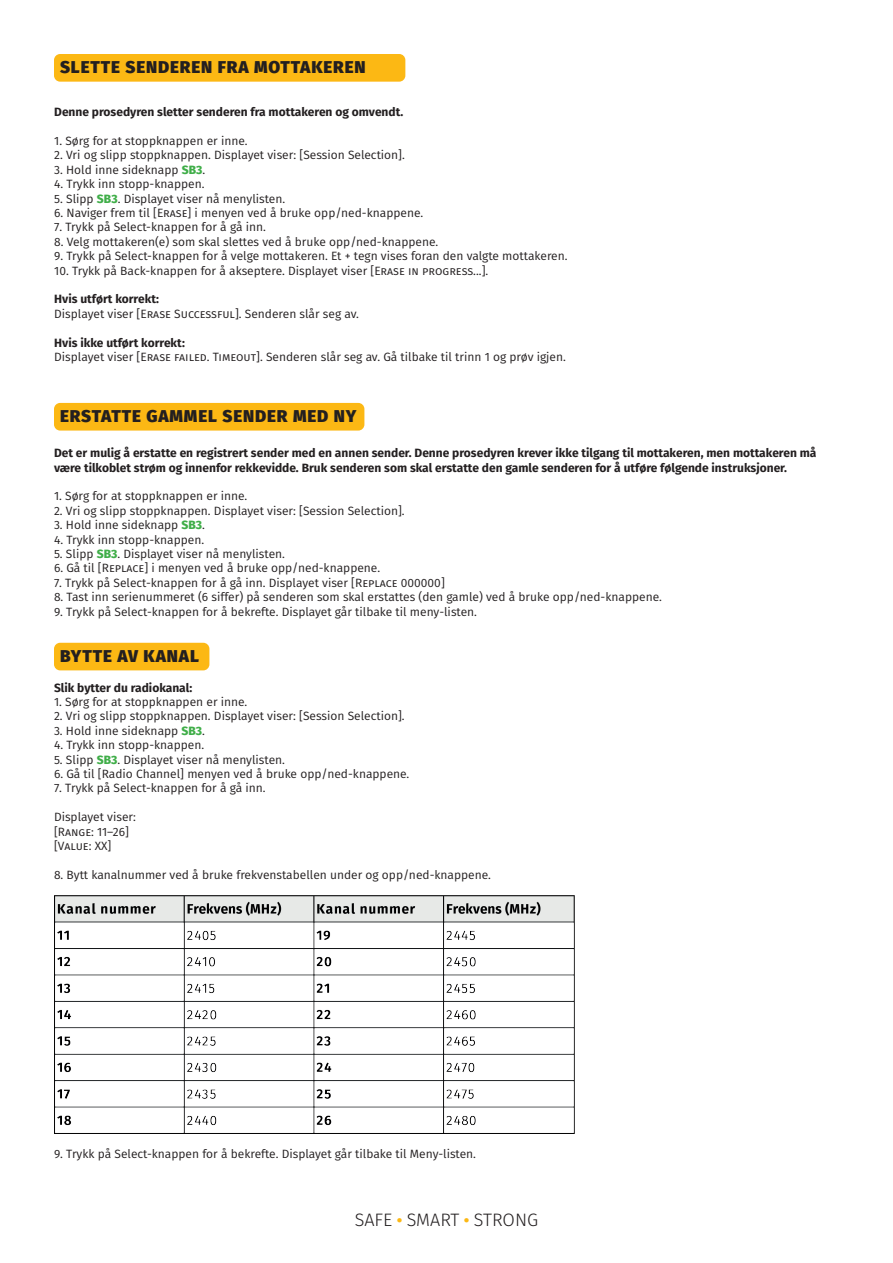
<style>
.page{position:relative;width:893px;height:1263px;background:#fff}
.page>*{position:absolute;margin:0;border:0;box-sizing:border-box;transform-origin:0 0}
.t1{font:300 18px "Fira Sans";color:#231f20}
.t2{font:800 17.1px "Fira Sans";letter-spacing:.05em;color:#231f20}
.t3{font:12px/14.4px "Fira Sans";color:#231f20}
.t4{font:700 12px/14.4px "Fira Sans";color:#231f20}
.s1{font-weight:800;color:#40ae49}
</style>
<div class="page">
<div style="left:54px;top:54px;width:351px;height:28px;background:#fcb814;border-radius:6px"></div>
<div style="left:54px;top:403px;width:310px;height:28px;background:#fcb814;border-radius:6px"></div>
<div style="left:54px;top:643px;width:155px;height:27px;background:#fcb814;border-radius:6px"></div>
<img style="left:54px;top:895px;width:521px;height:238px">
<h2 class="t2" style="left:60px;top:52px;width:307px">SLETTE SENDEREN FRA MOTTAKEREN</h2>
<p class="t4" style="left:54px;top:104px;width:351px">Denne prosedyren sletter senderen fra mottakeren og omvendt.</p>
<p class="t3" style="left:54px;top:133px;width:195px">1. Sørg for at stoppknappen er inne.</p>
<p class="t3" style="left:54px;top:148px;width:352px">2. Vri og slipp stoppknappen. Displayet viser: [Session Selection].</p>
<p class="t3" style="left:54px;top:162px;width:153px">3. Hold inne sideknapp <span class="s1">SB3</span>.</p>
<p class="t3" style="left:54px;top:177px;width:152px">4. Trykk inn stopp-knappen.</p>
<p class="t3" style="left:54px;top:191px;width:232px">5. Slipp <span class="s1">SB3</span>. Displayet viser nå menylisten.</p>
<p class="t3" style="left:54px;top:205px;width:371px">6. Naviger frem til [Erase] i menyen ved å bruke opp/ned-knappene.</p>
<p class="t3" style="left:54px;top:220px;width:213px">7. Trykk på Select-knappen for å gå inn.</p>
<p class="t3" style="left:54px;top:234px;width:385px">8. Velg mottakeren(e) som skal slettes ved å bruke opp/ned-knappene.</p>
<p class="t3" style="left:54px;top:249px;width:515px">9. Trykk på Select-knappen for å velge mottakeren. Et + tegn vises foran den valgte mottakeren.</p>
<p class="t3" style="left:54px;top:263px;width:436px">10. Trykk på Back-knappen for å akseptere. Displayet viser [Erase in progress...].</p>
<p class="t4" style="left:54px;top:291px;width:106px">Hvis utført korrekt:</p>
<p class="t3" style="left:54px;top:306px;width:306px">Displayet viser [Erase Successful]. Senderen slår seg av.</p>
<p class="t4" style="left:54px;top:334px;width:132px">Hvis ikke utført korrekt:</p>
<p class="t3" style="left:54px;top:349px;width:513px">Displayet viser [Erase failed. Timeout]. Senderen slår seg av. Gå tilbake til trinn 1 og prøv igjen.</p>
<h2 class="t2" style="left:60px;top:401px;width:298px">ERSTATTE GAMMEL SENDER MED NY</h2>
<p class="t4" style="left:54px;top:445px;width:764px">Det er mulig å erstatte en registrert sender med en annen sender. Denne prosedyren krever ikke tilgang til mottakeren, men mottakeren må være tilkoblet strøm og innenfor rekkevidde. Bruk senderen som skal erstatte den gamle senderen for å utføre følgende instruksjoner.</p>
<p class="t3" style="left:54px;top:489px;width:195px">1. Sørg for at stoppknappen er inne.</p>
<p class="t3" style="left:54px;top:503px;width:352px">2. Vri og slipp stoppknappen. Displayet viser: [Session Selection].</p>
<p class="t3" style="left:54px;top:518px;width:153px">3. Hold inne sideknapp <span class="s1">SB3</span>.</p>
<p class="t3" style="left:54px;top:532px;width:152px">4. Trykk inn stopp-knappen.</p>
<p class="t3" style="left:54px;top:546px;width:232px">5. Slipp <span class="s1">SB3</span>. Displayet viser nå menylisten.</p>
<p class="t3" style="left:54px;top:561px;width:328px">6. Gå til [Replace] i menyen ved å bruke opp/ned-knappene.</p>
<p class="t3" style="left:54px;top:575px;width:392px">7. Trykk på Select-knappen for å gå inn. Displayet viser [Replace 000000]</p>
<p class="t3" style="left:54px;top:590px;width:609px">8. Tast inn serienummeret (6 siffer) på senderen som skal erstattes (den gamle) ved å bruke opp/ned-knappene.</p>
<p class="t3" style="left:54px;top:604px;width:424px">9. Trykk på Select-knappen for å bekrefte. Displayet går tilbake til meny-listen.</p>
<h2 class="t2" style="left:60px;top:640px;width:140px">BYTTE AV KANAL</h2>
<p class="t4" style="left:54px;top:679px;width:140px">Slik bytter du radiokanal:</p>
<p class="t3" style="left:54px;top:694px;width:195px">1. Sørg for at stoppknappen er inne.</p>
<p class="t3" style="left:54px;top:709px;width:352px">2. Vri og slipp stoppknappen. Displayet viser: [Session Selection].</p>
<p class="t3" style="left:54px;top:723px;width:153px">3. Hold inne sideknapp <span class="s1">SB3</span>.</p>
<p class="t3" style="left:54px;top:737px;width:152px">4. Trykk inn stopp-knappen.</p>
<p class="t3" style="left:54px;top:752px;width:232px">5. Slipp <span class="s1">SB3</span>. Displayet viser nå menylisten.</p>
<p class="t3" style="left:54px;top:766px;width:357px">6. Gå til [Radio Channel] menyen ved å bruke opp/ned-knappene.</p>
<p class="t3" style="left:54px;top:781px;width:213px">7. Trykk på Select-knappen for å gå inn.</p>
<p class="t3" style="left:54px;top:809px;width:84px">Displayet viser: [Range: 11–26] [Value: XX]</p>
<p class="t3" style="left:54px;top:867px;width:438px">8. Bytt kanalnummer ved å bruke frekvenstabellen under og opp/ned-knappene.</p>
<p class="t3" style="left:54px;top:1147px;width:424px">9. Trykk på Select-knappen for å bekrefte. Displayet går tilbake til Meny-listen.</p>
<h1 class="t1" style="left:355px;top:1207px;width:185px">SAFE <sup>●</sup> SMART <sup>●</sup> STRONG</h1>
</div>
